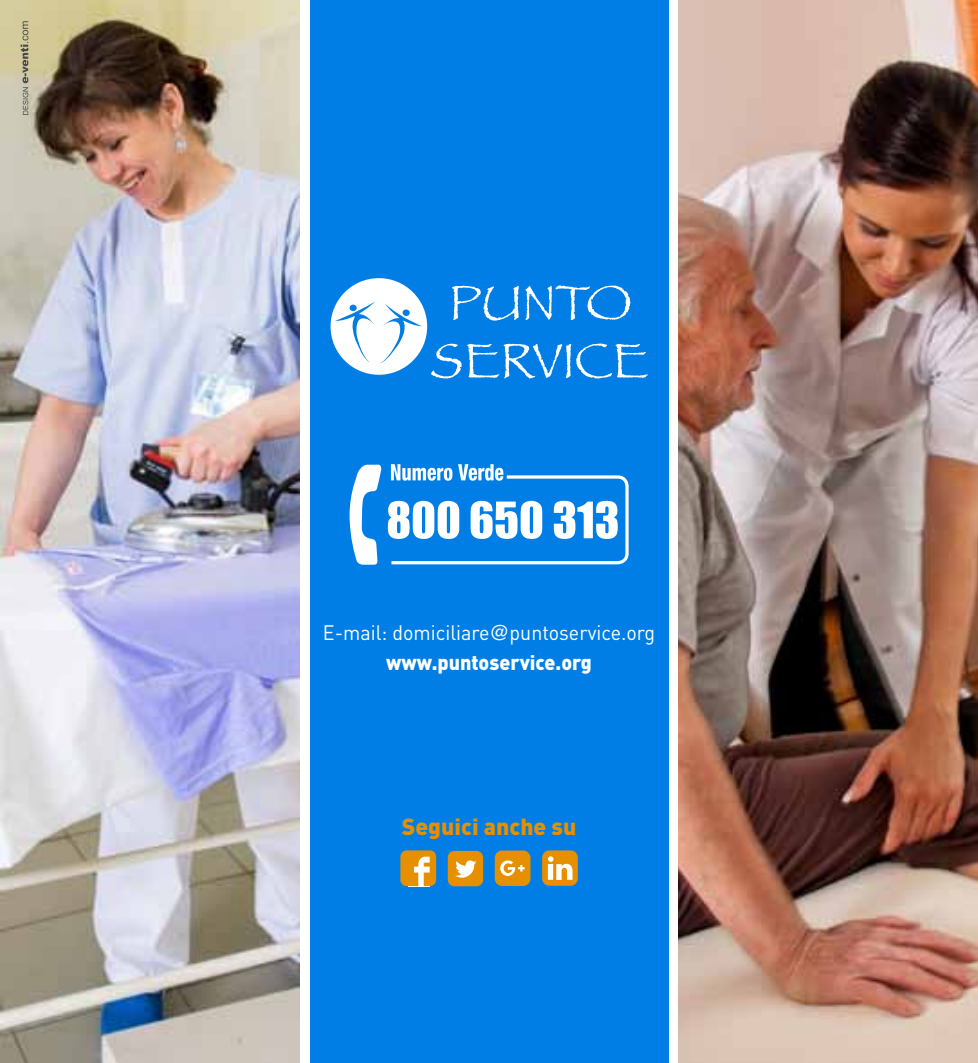
<style>
.page{position:relative;width:978px;height:1063px;background:#fff}
.page>*{position:absolute;margin:0;border:0;box-sizing:border-box;transform-origin:0 0}
.t1{font:900 23px "DIN";color:#e69000}
.t2{font:20.75px "DIN Pro";color:#fff;scale:.95 1}
.t3{font:900 20.75px "DIN";color:#fff;scale:.95 1}
.s1{font-family:"Helvetica"}
</style>
<div class="page">
<div style="left:310px;top:0;width:358px;height:1063px;background:#007ee5"></div>
<svg style="left:331px;top:278px;width:317px;height:100px"></svg>
<img style="left:0;top:0;width:300px;height:1063px">
<img style="left:678px;top:0;width:300px;height:1063px">
<svg style="left:21px;top:21px;width:7px;height:94px"></svg>
<svg style="left:350px;top:465px;width:32px;height:100px"></svg>
<svg style="left:388px;top:464px;width:241px;height:100px"></svg>
<svg style="left:400px;top:850px;width:36px;height:36px"></svg>
<svg style="left:448px;top:851px;width:35px;height:35px"></svg>
<svg style="left:495px;top:851px;width:35px;height:35px"></svg>
<svg style="left:542px;top:850px;width:36px;height:36px"></svg>
<p class="t2" style="left:323px;top:619px;width:351px">E-mail: domiciliare<span class="s1">@</span>puntoservice.org</p>
<p class="t3" style="left:386px;top:649px;width:218px">www.puntoservice.org</p>
<p class="t1" style="left:402px;top:812px;width:176px">Seguici anche su</p>
</div>
